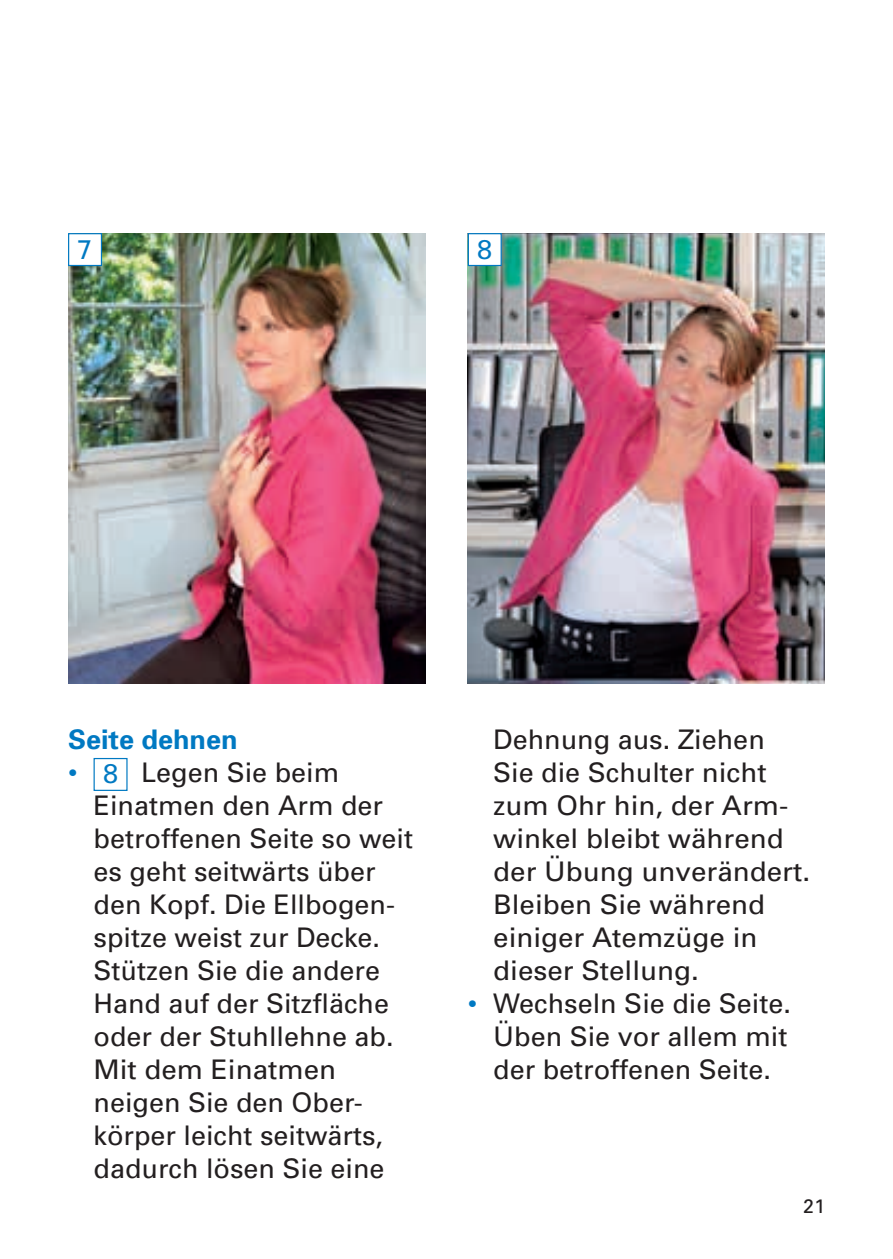
<style>
.page{position:relative;width:893px;height:1259px;background:#fff}
.page>*{position:absolute;margin:0;border:0;box-sizing:border-box;transform-origin:0 0}
.t1{font:27px/33px "Univers";color:#231f20}
.t2{font:700 27px "Univers";color:#0079c2}
.t3{font:27px "Univers";color:#0079c2}
.t4{font:19.5px "Univers";color:#231f20}
.s1{color:#0079c2}
</style>
<div class="page">
<img style="left:68px;top:233px;width:357px;height:450px">
<img style="left:468px;top:233px;width:357px;height:450px">
<div style="left:68px;top:233px;width:34px;height:33px;background:#fff;border:1px solid #0079c2"></div>
<div style="left:468px;top:233px;width:34px;height:33px;background:#fff;border:1px solid #0079c2"></div>
<div style="left:94px;top:758px;width:34px;height:33px;background:#fff;border:1px solid #0079c2"></div>
<p class="t3" style="left:78px;top:232px;width:17px">7</p>
<p class="t3" style="left:477px;top:232px;width:17px">8</p>
<p class="t2" style="left:68px;top:722px;width:171px">Seite dehnen</p>
<p class="t1" style="left:94px;top:755px;width:321px;text-indent:-26px"><span class="s1">•</span> Legen Sie beim<br>Einatmen den Arm der betroffenen Seite so weit es geht seitwärts über den Kopf. Die Ellbogen&shy;spitze weist zur Decke.<br>Stützen Sie die andere<br>Hand auf der Sitzfläche oder der Stuhllehne ab.<br>Mit dem Einatmen neigen Sie den Ober&shy;körper leicht seitwärts, dadurch lösen Sie eine</p>
<p class="t3" style="left:103px;top:757px;width:17px">8</p>
<p class="t1" style="left:493px;top:722px;width:318px">Dehnung aus. Ziehen<br>Sie die Schulter nicht zum Ohr hin, der Arm&shy;winkel bleibt während der Übung unverändert.<br>Bleiben Sie während einiger Atemzüge in dieser Stellung.</p>
<p class="t1" style="left:493px;top:986px;width:299px;text-indent:-26px"><span class="s1">•</span> Wechseln Sie die Seite.<br>Üben Sie vor allem mit der betroffenen Seite.</p>
<p class="t4" style="left:803px;top:1194px;width:23px">21</p>
</div>
